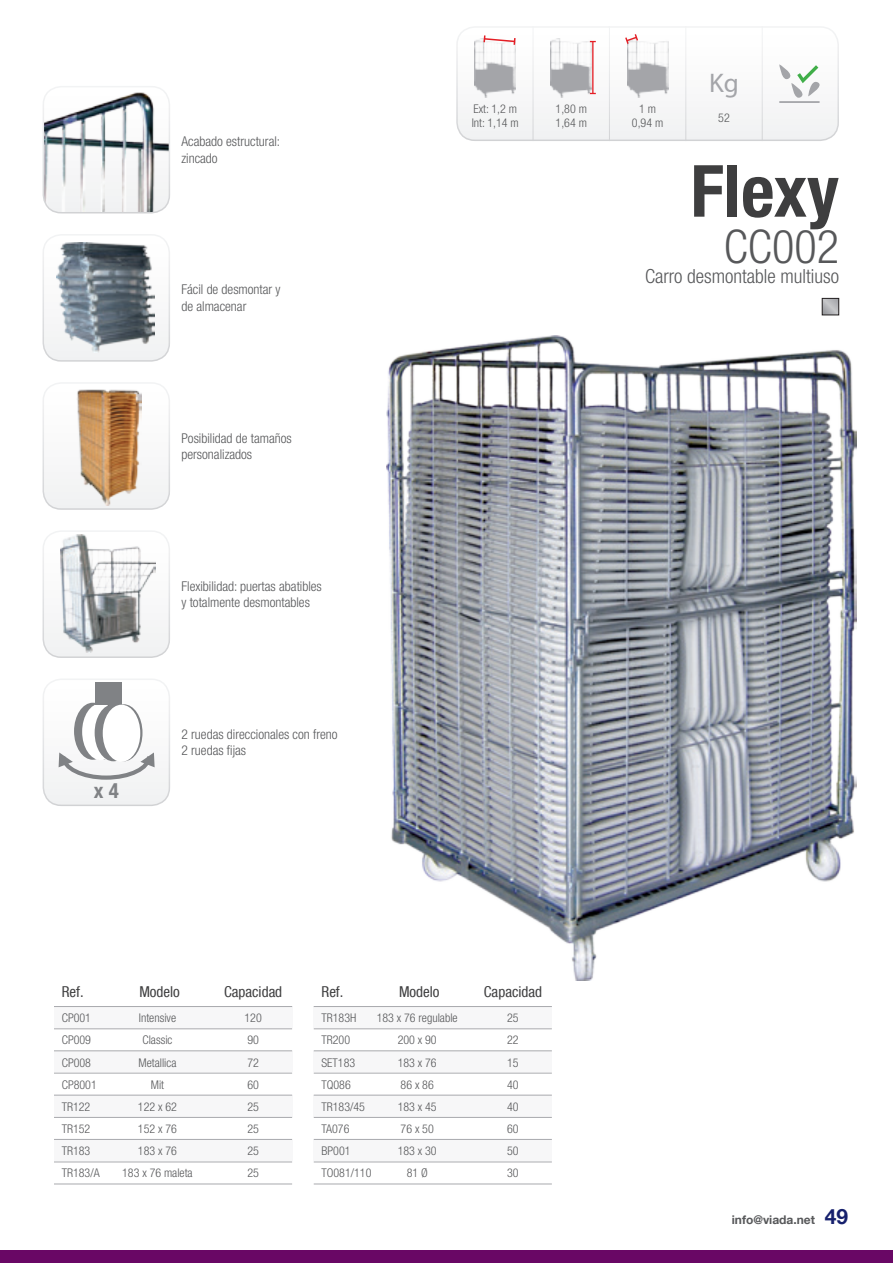
<style>
.page{position:relative;width:893px;height:1263px;background:#fff}
.page>*{position:absolute;margin:0;border:0;box-sizing:border-box;transform-origin:0 0}
.H1_Títol_Degradat{font:700 condensed 72px "Helvetica Neue LT Com";color:#3e3e3f}
.H1_-_Titol_Secció_KS{font:300 condensed 46.5px "Helvetica Neue LT Com";color:#57585a}
.t1{font:27px "Myriad Pro";color:#a4a5a9}
.t2{font:700 21px "Helvetica Neue LT Com";color:#16206d}
.H2_-_Titol_Secció_KS{font:700 condensed 21px "Helvetica Neue LT Com";color:#808285}
.H3_-_descripció_apar{font:300 condensed 19.5px "Helvetica Neue LT Com";color:#57585a}
.Encapcalament_Taula{font:condensed 15px "Helvetica Neue LT Com";color:#3e3e3f}
.Peu_de_Foto_ESQUERRA{font:300 condensed 13.5px "Helvetica Neue LT Com";color:#57585a}
.Taula_-_contingut{font:300 condensed 12px "Helvetica Neue LT Com";color:#57585a}
.h2_-_negre_kst{font:300 condensed 12px "Helvetica Neue LT Com";color:#57585a}
.t3{font:700 12px "Helvetica Neue LT Com";color:#57585a}
</style>
<div class="page">
<img style="left:386px;top:336px;width:470px;height:644px">
<svg style="left:43px;top:237px;width:126px;height:124px"></svg>
<img style="left:57px;top:243px;width:98px;height:109px">
<div style="left:43px;top:234px;width:127px;height:128px;border:2px solid #fff;border-radius:18px"></div>
<svg style="left:43px;top:533px;width:126px;height:124px"></svg>
<img style="left:61px;top:535px;width:95px;height:118px">
<div style="left:43px;top:530px;width:127px;height:128px;border:2px solid #fff;border-radius:18px"></div>
<img style="left:43px;top:91px;width:126px;height:122px">
<div style="left:43px;top:86px;width:127px;height:127px;border:2px solid #fff;border-radius:18px"></div>
<svg style="left:43px;top:385px;width:126px;height:124px"></svg>
<img style="left:77px;top:388px;width:64px;height:117px">
<div style="left:43px;top:382px;width:127px;height:128px;border:2px solid #fff;border-radius:18px"></div>
<svg style="left:43px;top:681px;width:126px;height:124px"></svg>
<div style="left:43px;top:678px;width:127px;height:128px;border:2px solid #fff;border-radius:18px"></div>
<svg style="left:457px;top:27px;width:381px;height:113px"></svg>
<div style="left:54px;top:1006px;width:238px;height:178px;background:#f7f7f8"></div>
<hr style="left:54px;top:1006px;width:238px;height:1px;background:#a8a9ad">
<div style="left:54px;top:1028px;width:238px;height:22px;background:#fff"></div>
<hr style="left:54px;top:1028px;width:238px;height:1px;background:#a8a9ad">
<hr style="left:54px;top:1050px;width:238px;height:1px;background:#a8a9ad">
<div style="left:54px;top:1073px;width:238px;height:22px;background:#fff"></div>
<hr style="left:54px;top:1073px;width:238px;height:1px;background:#a8a9ad">
<hr style="left:54px;top:1095px;width:238px;height:1px;background:#a8a9ad">
<div style="left:54px;top:1117px;width:238px;height:22px;background:#fff"></div>
<hr style="left:54px;top:1117px;width:238px;height:1px;background:#a8a9ad">
<hr style="left:54px;top:1139px;width:238px;height:1px;background:#a8a9ad">
<div style="left:54px;top:1161px;width:238px;height:22px;background:#fff"></div>
<hr style="left:54px;top:1183px;width:238px;height:1px;background:#a8a9ad">
<hr style="left:54px;top:1161px;width:238px;height:1px;background:#a8a9ad">
<div style="left:314px;top:1006px;width:238px;height:178px;background:#f7f7f8"></div>
<hr style="left:314px;top:1006px;width:238px;height:1px;background:#a8a9ad">
<div style="left:314px;top:1028px;width:238px;height:22px;background:#fff"></div>
<hr style="left:314px;top:1028px;width:238px;height:1px;background:#a8a9ad">
<hr style="left:314px;top:1050px;width:238px;height:1px;background:#a8a9ad">
<div style="left:314px;top:1073px;width:238px;height:22px;background:#fff"></div>
<hr style="left:314px;top:1073px;width:238px;height:1px;background:#a8a9ad">
<hr style="left:314px;top:1095px;width:238px;height:1px;background:#a8a9ad">
<div style="left:314px;top:1117px;width:238px;height:22px;background:#fff"></div>
<hr style="left:314px;top:1117px;width:238px;height:1px;background:#a8a9ad">
<hr style="left:314px;top:1139px;width:238px;height:1px;background:#a8a9ad">
<div style="left:314px;top:1161px;width:238px;height:22px;background:#fff"></div>
<hr style="left:314px;top:1183px;width:238px;height:1px;background:#a8a9ad">
<hr style="left:314px;top:1161px;width:238px;height:1px;background:#a8a9ad">
<svg style="left:824px;top:300px;width:13px;height:13px"></svg>
<div style="left:822px;top:298px;width:17px;height:17px;border:1px solid #231f20"></div>
<div style="left:1px;top:1250px;width:892px;height:13px;background:#690765"></div>
<p class="H2_-_Titol_Secció_KS" style="left:94px;top:778px;width:26px">x 4</p>
<p class="Peu_de_Foto_ESQUERRA" style="left:181px;top:134px;width:100px">Acabado estructural:</p>
<p class="Peu_de_Foto_ESQUERRA" style="left:181px;top:150px;width:38px">zincado</p>
<p class="Peu_de_Foto_ESQUERRA" style="left:181px;top:282px;width:101px">Fácil de desmontar y</p>
<p class="Peu_de_Foto_ESQUERRA" style="left:181px;top:298px;width:66px">de almacenar</p>
<p class="Peu_de_Foto_ESQUERRA" style="left:181px;top:430px;width:112px">Posibilidad de tamaños</p>
<p class="Peu_de_Foto_ESQUERRA" style="left:181px;top:446px;width:72px">personalizados</p>
<p class="Peu_de_Foto_ESQUERRA" style="left:181px;top:578px;width:142px">Flexibilidad: puertas abatibles</p>
<p class="Peu_de_Foto_ESQUERRA" style="left:181px;top:595px;width:130px">y totalmente desmontables</p>
<p class="Peu_de_Foto_ESQUERRA" style="left:181px;top:726px;width:158px">2 ruedas direccionales con freno</p>
<p class="Peu_de_Foto_ESQUERRA" style="left:181px;top:743px;width:66px">2 ruedas fijas</p>
<p class="h2_-_negre_kst" style="left:473px;top:102px;width:45px">Ext: 1,2 m</p>
<p class="h2_-_negre_kst" style="left:472px;top:116px;width:49px">Int: 1,14 m</p>
<p class="h2_-_negre_kst" style="left:556px;top:102px;width:33px">1,80 m</p>
<p class="h2_-_negre_kst" style="left:556px;top:116px;width:33px">1,64 m</p>
<p class="h2_-_negre_kst" style="left:639px;top:102px;width:18px">1 m</p>
<p class="h2_-_negre_kst" style="left:632px;top:116px;width:33px">0,94 m</p>
<p class="t1" style="left:709px;top:66px;width:31px">Kg</p>
<p class="h2_-_negre_kst" style="left:718px;top:111px;width:13px">52</p>
<p class="H1_Títol_Degradat" style="left:690px;top:148px;width:150px">Flexy</p>
<p class="H1_-_Titol_Secció_KS" style="left:724px;top:220px;width:117px">CC002</p>
<p class="H3_-_descripció_apar" style="left:645px;top:265px;width:195px">Carro desmontable multiuso</p>
<p class="Encapcalament_Taula" style="left:62px;top:983px;width:23px">Ref.</p>
<p class="Encapcalament_Taula" style="left:139px;top:983px;width:42px">Modelo</p>
<p class="Encapcalament_Taula" style="left:224px;top:983px;width:60px">Capacidad</p>
<p class="Encapcalament_Taula" style="left:322px;top:983px;width:23px">Ref.</p>
<p class="Encapcalament_Taula" style="left:399px;top:983px;width:42px">Modelo</p>
<p class="Encapcalament_Taula" style="left:484px;top:983px;width:60px">Capacidad</p>
<p class="Taula_-_contingut" style="left:62px;top:1011px;width:31px">CP001</p>
<p class="Taula_-_contingut" style="left:139px;top:1011px;width:39px">Intensive</p>
<p class="Taula_-_contingut" style="left:244px;top:1011px;width:19px">120</p>
<p class="Taula_-_contingut" style="left:62px;top:1033px;width:31px">CP009</p>
<p class="Taula_-_contingut" style="left:142px;top:1033px;width:31px">Classic</p>
<p class="Taula_-_contingut" style="left:247px;top:1033px;width:13px">90</p>
<p class="Taula_-_contingut" style="left:62px;top:1055px;width:31px">CP008</p>
<p class="Taula_-_contingut" style="left:138px;top:1055px;width:39px">Metallica</p>
<p class="Taula_-_contingut" style="left:247px;top:1055px;width:13px">72</p>
<p class="Taula_-_contingut" style="left:62px;top:1077px;width:37px">CP8001</p>
<p class="Taula_-_contingut" style="left:151px;top:1077px;width:15px">Mit</p>
<p class="Taula_-_contingut" style="left:247px;top:1077px;width:13px">60</p>
<p class="Taula_-_contingut" style="left:62px;top:1100px;width:30px">TR122</p>
<p class="Taula_-_contingut" style="left:138px;top:1100px;width:40px">122 x 62</p>
<p class="Taula_-_contingut" style="left:247px;top:1100px;width:13px">25</p>
<p class="Taula_-_contingut" style="left:62px;top:1122px;width:30px">TR152</p>
<p class="Taula_-_contingut" style="left:138px;top:1122px;width:40px">152 x 76</p>
<p class="Taula_-_contingut" style="left:247px;top:1122px;width:13px">25</p>
<p class="Taula_-_contingut" style="left:62px;top:1144px;width:30px">TR183</p>
<p class="Taula_-_contingut" style="left:138px;top:1144px;width:40px">183 x 76</p>
<p class="Taula_-_contingut" style="left:247px;top:1144px;width:13px">25</p>
<p class="Taula_-_contingut" style="left:62px;top:1166px;width:39px">TR183/A</p>
<p class="Taula_-_contingut" style="left:122px;top:1166px;width:72px">183 x 76 maleta</p>
<p class="Taula_-_contingut" style="left:247px;top:1166px;width:13px">25</p>
<p class="Taula_-_contingut" style="left:322px;top:1011px;width:36px">TR183H</p>
<p class="Taula_-_contingut" style="left:377px;top:1011px;width:82px">183 x 76 regulable</p>
<p class="Taula_-_contingut" style="left:507px;top:1011px;width:13px">25</p>
<p class="Taula_-_contingut" style="left:322px;top:1033px;width:30px">TR200</p>
<p class="Taula_-_contingut" style="left:398px;top:1033px;width:40px">200 x 90</p>
<p class="Taula_-_contingut" style="left:507px;top:1033px;width:13px">22</p>
<p class="Taula_-_contingut" style="left:322px;top:1055px;width:35px">SET183</p>
<p class="Taula_-_contingut" style="left:398px;top:1055px;width:40px">183 x 76</p>
<p class="Taula_-_contingut" style="left:507px;top:1055px;width:13px">15</p>
<p class="Taula_-_contingut" style="left:322px;top:1077px;width:31px">TQ086</p>
<p class="Taula_-_contingut" style="left:401px;top:1077px;width:35px">86 x 86</p>
<p class="Taula_-_contingut" style="left:507px;top:1077px;width:13px">40</p>
<p class="Taula_-_contingut" style="left:322px;top:1100px;width:45px">TR183/45</p>
<p class="Taula_-_contingut" style="left:398px;top:1100px;width:40px">183 x 45</p>
<p class="Taula_-_contingut" style="left:507px;top:1100px;width:13px">40</p>
<p class="Taula_-_contingut" style="left:322px;top:1122px;width:29px">TA076</p>
<p class="Taula_-_contingut" style="left:401px;top:1122px;width:35px">76 x 50</p>
<p class="Taula_-_contingut" style="left:507px;top:1122px;width:13px">60</p>
<p class="Taula_-_contingut" style="left:322px;top:1144px;width:31px">BP001</p>
<p class="Taula_-_contingut" style="left:398px;top:1144px;width:40px">183 x 30</p>
<p class="Taula_-_contingut" style="left:507px;top:1144px;width:13px">50</p>
<p class="Taula_-_contingut" style="left:322px;top:1166px;width:51px">TO081/110</p>
<p class="Taula_-_contingut" style="left:407px;top:1166px;width:23px">81 Ø</p>
<p class="Taula_-_contingut" style="left:507px;top:1166px;width:13px">30</p>
<p class="t3" style="left:732px;top:1212px;width:85px">info@viada.net</p>
<p class="t2" style="left:825px;top:1203px;width:25px">49</p>
</div>
